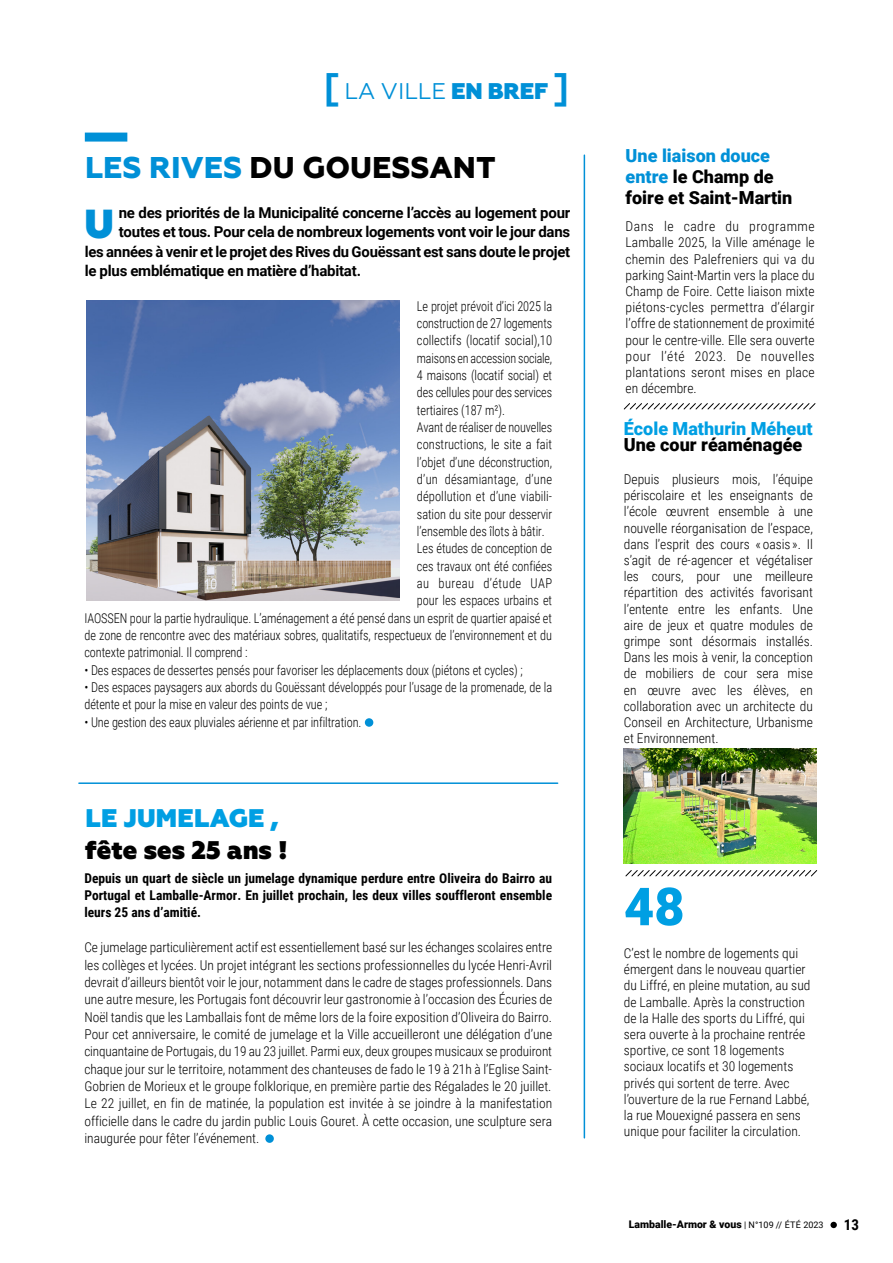
<style>
.page{position:relative;width:893px;height:1263px;background:#fff}
.page>*{position:absolute;margin:0;border:0;box-sizing:border-box;transform-origin:0 0}
.t1{font:900 52.5px "Roboto";color:#009fe3}
.t2{font:800 40.5px "Geometria";color:#0090d7}
.t3{font:800 30px "Geometria";color:#000}
.t4{font:800 25.5px "Geometria";color:#000}
.t5{font:800 25.5px "Geometria";letter-spacing:.01em;color:#009fe3}
.t6{font:22.65px "Geometria";color:#0090d7}
.t7{font:900 18px/21px "Roboto";color:#000}
.t8{font:900 18px "Roboto";color:#009fe3}
.t9{font:700 15px "Roboto";letter-spacing:-.015em;color:#000}
.t10{font:700 15px "Roboto Condensed";color:#000}
.t11{font:300 13.5px/16.2px "Roboto Condensed";letter-spacing:-.005em;color:#000;text-align:justify}
.t12{font:300 13.5px/17.4px "Roboto Condensed";letter-spacing:-.005em;color:#000;scale:.91 1}
.t13{font:700 13.5px/17.4px "Roboto Condensed";color:#000;text-align:justify}
.t14{font:300 13.5px "Roboto Condensed";letter-spacing:-.005em;color:#000;scale:.93 1}
.t15{font:300 13.5px "Roboto Condensed";letter-spacing:-.005em;color:#000;scale:.9 1}
.t16{font:300 13.5px "Roboto Condensed";letter-spacing:-.005em;color:#000;scale:.89 1}
.t17{font:300 13.5px "Roboto Condensed";letter-spacing:.015em;color:#000;scale:.93 1}
.t18{font:300 13.5px "Roboto Condensed";letter-spacing:.03em;color:#000;scale:.93 1}
.t19{font:900 10.5px "Roboto";color:#000}
.s1{font-weight:700;font-size:36.75px}
.s2{font-weight:800}
.s3{color:#0090d7}
.s4{font-weight:400;font-size:9px}
</style>
<div class="page">
<div style="left:830px;top:1222px;width:7px;height:6px;background:#000;border-radius:50%"></div>
<hr style="left:584px;top:155px;width:1px;height:983px;background:#0090d7">
<hr style="left:79px;top:782px;width:479px;height:2px;background:#0090d7">
<div style="left:85px;top:133px;width:42px;height:9px;background:#0090d7"></div>
<img style="left:87px;top:300px;width:313px;height:301px">
<svg style="left:623px;top:403px;width:193px;height:7px"></svg>
<div style="left:365px;top:718px;width:8px;height:9px;background:#0090d7;border-radius:50%"></div>
<div style="left:265px;top:1134px;width:9px;height:9px;background:#0090d7;border-radius:50%"></div>
<svg style="left:625px;top:870px;width:192px;height:7px"></svg>
<img style="left:624px;top:748px;width:192px;height:116px">
<h3 class="t6" style="left:324px;top:78px;width:247px"><span class="s1">[</span> LA VILLE <span class="s2">EN BREF</span> <span class="s1">]</span></h3>
<h3 class="t3" style="left:85px;top:150px;width:412px"><span class="s3">LES RIVES</span> DU GOUESSANT</h3>
<h2 class="t2" style="left:84px;top:199px;width:31px">U</h2>
<p class="t9" style="left:119px;top:202px;width:453px">ne des priorités de la Municipalité concerne l’accès au logement pour</p>
<p class="t9" style="left:119px;top:221px;width:453px">toutes et tous. Pour cela de nombreux logements vont voir le jour dans</p>
<p class="t9" style="left:85px;top:241px;width:487px">les années à venir et le projet des Rives du Gouëssant est sans doute le projet</p>
<p class="t9" style="left:85px;top:260px;width:278px">le plus emblématique en matière d’habitat.</p>
<p class="t12" style="left:417px;top:296px;width:150px">Le projet prévoit d’ici 2025 la</p>
<p class="t15" style="left:417px;top:314px;width:152px">construction de 27 logements</p>
<p class="t14" style="left:417px;top:331px;width:147px">collectifs (locatif social),10</p>
<p class="t16" style="left:417px;top:348px;width:153px">maisons en accession sociale,</p>
<p class="t12" style="left:417px;top:366px;width:150px">4 maisons (locatif social) et</p>
<p class="t15" style="left:417px;top:383px;width:152px">des cellules pour des services</p>
<p class="t12" style="left:417px;top:401px;width:98px">tertiaires (187 m²).</p>
<p class="t15" style="left:417px;top:418px;width:152px">Avant de réaliser de nouvelles</p>
<p class="t14" style="left:417px;top:435px;width:147px">constructions, le site a fait</p>
<p class="t12" style="left:417px;top:453px;width:150px">l’objet d’une déconstruction,</p>
<p class="t17" style="left:417px;top:470px;width:147px">d’un désamiantage, d’une</p>
<p class="t14" style="left:417px;top:487px;width:147px">dépollution et d’une viabili-</p>
<p class="t12" style="left:417px;top:505px;width:150px">sation du site pour desservir</p>
<p class="t12" style="left:417px;top:522px;width:142px">l’ensemble des îlots à bâtir.</p>
<p class="t12" style="left:417px;top:539px;width:150px">Les études de conception de</p>
<p class="t12" style="left:417px;top:557px;width:150px">ces travaux ont été confiées</p>
<p class="t18" style="left:417px;top:574px;width:147px">au bureau d’étude UAP</p>
<p class="t12" style="left:417px;top:591px;width:150px">pour les espaces urbains et</p>
<p class="t12" style="left:84px;top:609px;width:515px">IAOSSEN pour la partie hydraulique. L’aménagement a été pensé dans un esprit de quartier apaisé et</p>
<p class="t12" style="left:84px;top:626px;width:515px">de zone de rencontre avec des matériaux sobres, qualitatifs, respectueux de l’environnement et du</p>
<p class="t12" style="left:84px;top:643px;width:181px">contexte patrimonial. Il comprend :</p>
<p class="t12" style="left:84px;top:661px;width:483px">• Des espaces de dessertes pensés pour favoriser les déplacements doux (piétons et cycles) ;</p>
<p class="t12" style="left:84px;top:678px;width:515px">• Des espaces paysagers aux abords du Gouëssant développés pour l’usage de la promenade, de la détente et pour la mise en valeur des points de vue ;</p>
<p class="t12" style="left:84px;top:713px;width:306px">• Une gestion des eaux pluviales aérienne et par infiltration.</p>
<h3 class="t5" style="left:85px;top:803px;width:195px">LE JUMELAGE ,</h3>
<h3 class="t4" style="left:85px;top:834px;width:204px">fête ses 25 ans !</h3>
<p class="t13" style="left:84px;top:869px;width:469px">Depuis un quart de siècle un jumelage dynamique perdure entre Oliveira do Bairro au Portugal et Lamballe-Armor. En juillet prochain, les deux villes souffleront ensemble leurs 25 ans d’amitié.</p>
<p class="t11" style="left:84px;top:938px;width:469px;line-height:17.4px">Ce jumelage particulièrement actif est essentiellement basé sur les échanges scolaires entre les collèges et lycées. Un projet intégrant les sections professionnelles du lycée Henri-Avril devrait d’ailleurs bientôt voir le jour, notamment dans le cadre de stages professionnels. Dans une autre mesure, les Portugais font découvrir leur gastronomie à l’occasion des Écuries de Noël tandis que les Lamballais font de même lors de la foire exposition d’Oliveira do Bairro.<br>Pour cet anniversaire, le comité de jumelage et la Ville accueilleront une délégation d’une cinquantaine de Portugais, du 19 au 23 juillet. Parmi eux, deux groupes musicaux se produiront chaque jour sur le territoire, notamment des chanteuses de fado le 19 à 21h à l’Eglise Saint-Gobrien de Morieux et le groupe folklorique, en première partie des Régalades le 20 juillet.<br>Le 22 juillet, en fin de matinée, la population est invitée à se joindre à la manifestation officielle dans le cadre du jardin public Louis Gouret. À cette occasion, une sculpture sera inaugurée pour fêter l’événement.</p>
<h3 class="t7" style="left:626px;top:145px;width:168px"><span class="s3">Une liaison douce entre</span> le Champ de foire et Saint-Martin</h3>
<p class="t11" style="left:626px;top:218px;width:191px">Dans le cadre du programme Lamballe 2025, la Ville aménage le chemin des Palefreniers qui va du parking Saint-Martin vers la place du Champ de Foire. Cette liaison mixte piétons-cycles permettra d’élargir l’offre de stationnement de proximité pour le centre-ville. Elle sera ouverte pour l’été 2023. De nouvelles plantations seront mises en place en décembre.</p>
<h3 class="t8" style="left:624px;top:416px;width:190px">École Mathurin Méheut</h3>
<h3 class="t7" style="left:624px;top:434px;width:180px">Une cour réaménagée</h3>
<p class="t11" style="left:624px;top:471px;width:191px">Depuis plusieurs mois, l’équipe périscolaire et les enseignants de l’école œuvrent ensemble à une nouvelle réorganisation de l’espace, dans l’esprit des cours « oasis ». Il s’agit de ré-agencer et végétaliser les cours, pour une meilleure répartition des activités favorisant l’entente entre les enfants. Une aire de jeux et quatre modules de grimpe sont désormais installés.<br>Dans les mois à venir, la conception de mobiliers de cour sera mise en œuvre avec les élèves, en collaboration avec un architecte du Conseil en Architecture, Urbanisme et Environnement.</p>
<h1 class="t1" style="left:624px;top:870px;width:62px">48</h1>
<p class="t11" style="left:624px;top:944px;width:188px;text-align:left">C’est le nombre de logements qui émergent dans le nouveau quartier du Liffré, en pleine mutation, au sud de Lamballe. Après la construction de la Halle des sports du Liffré, qui sera ouverte à la prochaine rentrée sportive, ce sont 18 logements sociaux locatifs et 30 logements privés qui sortent de terre. Avec l’ouverture de la rue Fernand Labbé, la rue Mouexigné passera en sens unique pour faciliter la circulation.</p>
<p class="t19" style="left:629px;top:1217px;width:196px">Lamballe-Armor &amp; vous <span class="s4">| N°109 // ÉTÉ 2023</span></p>
<p class="t10" style="left:844px;top:1214px;width:17px">13</p>
</div>
